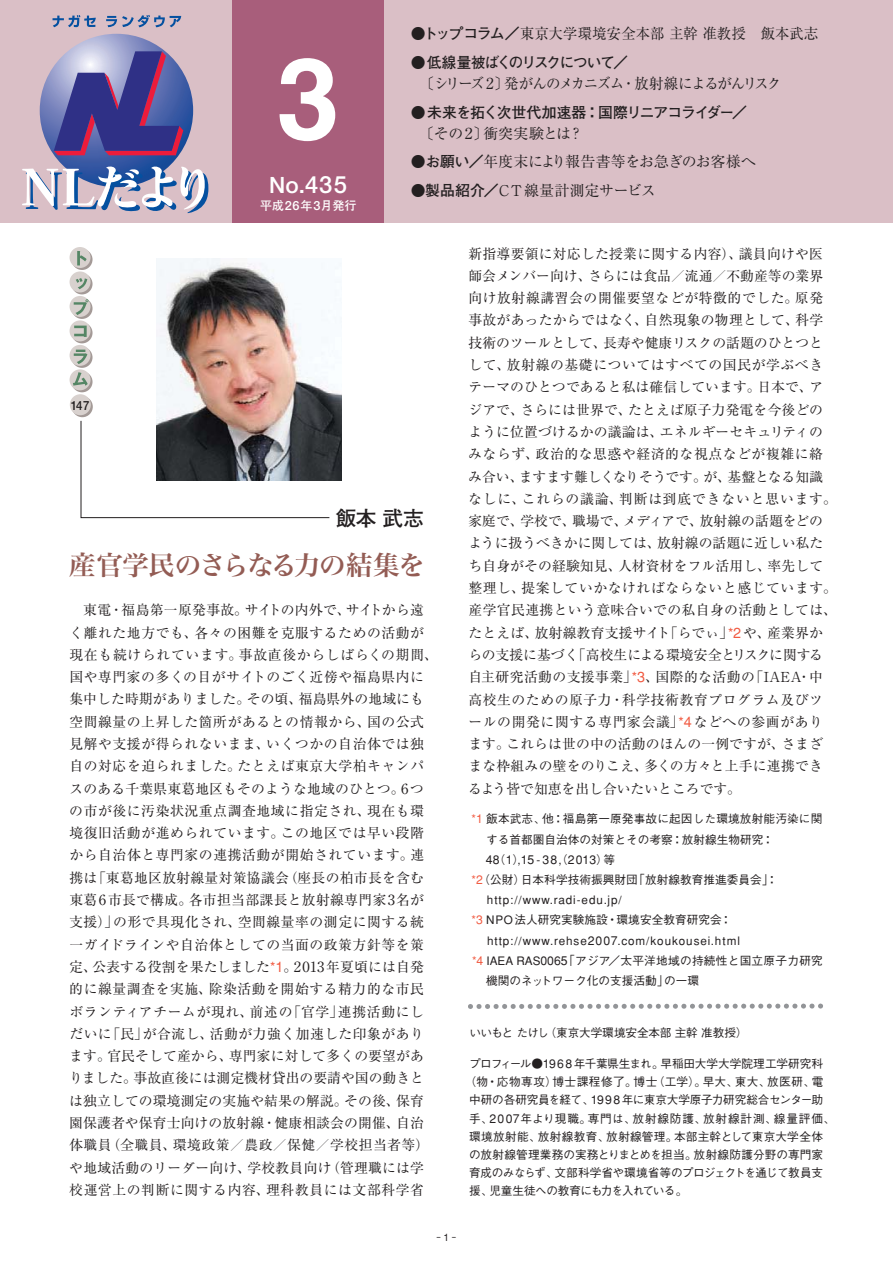
<style>
.page{position:relative;width:893px;height:1263px;background:#fff}
.page>*{position:absolute;margin:0;border:0;box-sizing:border-box;transform-origin:0 0}
.t1{font:26.55px "Hira Min Pro W6 90 msp RKSJ H";letter-spacing:-.035em;color:#935c54}
.t2{font:22.5px "Futo Go B101 Bold 90 msp RKSJ H";color:#fff}
.t3{font:20.7px "Futo Go B101 Bold 90 msp RKSJ H";color:#231f20}
.t4{font:14.85px "Ryumin regular 90 msp RKSJ H";letter-spacing:-.01em;color:#231f20}
.t5{font:14.85px "Futo Go B101 Bold 90 msp RKSJ H";letter-spacing:-.07em;color:#231f20}
.t6{font:14.85px "Ryumin regular 90 msp RKSJ H";letter-spacing:.025em;color:#231f20;scale:.95 1}
.t7{font:14.85px "Ryumin regular 90 msp RKSJ H";letter-spacing:-.1em;color:#231f20}
.t8{font:13.8px/22.4px "Ryumin regular 90 msp RKSJ H";letter-spacing:.025em;color:#221e1f}
.t9{font:12.75px "Futo Go B101 Bold 90 msp RKSJ H";color:#221e1f;scale:.9 1}
.t10{font:12.3px "Gothic BBB Medium 90 msp RKSJ H";color:#221e1f}
.t11{font:12px "Futo Go B101 Bold 90 msp RKSJ H";color:#fff}
.t12{font:11.7px/20.1px "Gothic BBB Medium 90 msp RKSJ H";letter-spacing:.01em;color:#221e1f}
.t13{font:11.7px "Gothic BBB Medium 90 msp RKSJ H";letter-spacing:-.03em;color:#231f20}
.t14{font:11.7px "Gothic BBB Medium 90 msp RKSJ H";letter-spacing:.08em;color:#221e1f}
.t15{font:11.7px "Gothic BBB Medium 90 msp RKSJ H";letter-spacing:-.01em;color:#231f20}
.t16{font:11.7px "Gothic BBB Medium 90 msp RKSJ H";letter-spacing:.04em;color:#231f20}
.t17{font:11.7px "Gothic BBB Medium 90 msp RKSJ H";letter-spacing:.07em;color:#231f20}
.t18{font:11.7px "Gothic BBB Medium 90 msp RKSJ H";letter-spacing:-.04em;color:#231f20}
.t19{font:11.7px "Gothic BBB Medium 90 msp RKSJ H";letter-spacing:.015em;color:#231f20}
.t20{font:11.7px "Gothic BBB Medium 90 msp RKSJ H";letter-spacing:-.055em;color:#231f20}
.t21{font:9.75px "Gothic BBB Medium 90 msp RKSJ H";color:#221e1f}
.s1{font-size:23.85px}
.s2{font-size:12.75px}
.s3{font-family:"Futo Go B101 Bold 90 msp RKSJ H"}
.s4{font-size:15.75px}
.s5{font-size:14.7px}
.s6{font-family:"Gothic BBB Medium 90 msp RKSJ H";color:#f15a41}
.s7{font-family:"Gothic BBB Medium 90 msp RKSJ H";font-size:14.55px;color:#f15a41}
.s8{color:#f15a41}
.s9{font-size:12.3px;color:#f15a41}
.s10{font-size:11.7px}
.s11{font-size:12.3px}
.s12{font-size:10.2px}
</style>
<div class="page">
<div style="left:0;top:1px;width:893px;height:222px;background:#dabfc6"></div>
<div style="left:233px;top:1px;width:151px;height:222px;background:#a85e7b"></div>
<svg style="left:72px;top:249px;width:21px;height:21px"></svg>
<svg style="left:72px;top:273px;width:21px;height:21px"></svg>
<svg style="left:72px;top:298px;width:21px;height:21px"></svg>
<svg style="left:72px;top:322px;width:21px;height:21px"></svg>
<svg style="left:72px;top:347px;width:21px;height:21px"></svg>
<svg style="left:72px;top:371px;width:21px;height:21px"></svg>
<svg style="left:72px;top:396px;width:21px;height:21px"></svg>
<div style="left:70px;top:247px;width:21px;height:21px;background:#d8d1ce;border-radius:50%"></div>
<div style="left:70px;top:271px;width:21px;height:21px;background:#d8d1ce;border-radius:50%"></div>
<div style="left:70px;top:296px;width:21px;height:21px;background:#d8d1ce;border-radius:50%"></div>
<div style="left:70px;top:320px;width:21px;height:21px;background:#d8d1ce;border-radius:50%"></div>
<svg style="left:70px;top:345px;width:21px;height:21px"></svg>
<div style="left:70px;top:369px;width:21px;height:21px;background:#d8d1ce;border-radius:50%"></div>
<div style="left:70px;top:394px;width:21px;height:21px;background:#d8d1ce;border-radius:50%"></div>
<svg style="left:80px;top:420px;width:250px;height:98px"></svg>
<svg style="left:280px;top:58px;width:55px;height:83px"></svg>
<svg style="left:77px;top:251px;width:10px;height:14px"></svg>
<svg style="left:76px;top:278px;width:11px;height:11px"></svg>
<svg style="left:74px;top:299px;width:15px;height:16px"></svg>
<svg style="left:74px;top:326px;width:13px;height:11px"></svg>
<svg style="left:74px;top:350px;width:13px;height:14px"></svg>
<svg style="left:73px;top:372px;width:15px;height:14px"></svg>
<svg style="left:470px;top:1004px;width:351px;height:5px"></svg>
<img style="left:156px;top:259px;width:186px;height:221px">
<svg style="left:40px;top:34px;width:153px;height:153px"></svg>
<svg style="left:22px;top:51px;width:186px;height:163px"></svg>
<svg style="left:53px;top:15px;width:43px;height:12px"></svg>
<svg style="left:106px;top:15px;width:75px;height:12px"></svg>
<h2 class="t2" style="left:269px;top:176px;width:79px">No.<span class="s1">435</span></h2>
<p class="t11" style="left:260px;top:201px;width:98px">平成<span class="s2">26</span>年<span class="s2">3</span>月発行</p>
<p class="t6" style="left:411px;top:28px;width:430px"><span class="s3">●トップコラム／</span>東京大学環境安全本部 主幹 准教授　飯本武志</p>
<p class="t5" style="left:411px;top:57px;width:219px">● 低線量被ばくのリスクについて／</p>
<p class="t7" style="left:419px;top:78px;width:364px">〔シリーズ <span class="s4">2</span>〕発がんのメカニズム・放射線によるがんリスク</p>
<p class="t5" style="left:411px;top:106px;width:338px">● 未来を拓く次世代加速器：国際リニアコライダー／</p>
<p class="t4" style="left:419px;top:128px;width:166px">〔その<span class="s4">2</span>〕衝突実験とは？</p>
<p class="t4" style="left:411px;top:156px;width:347px"><span class="s3">●お願い／</span>年度末により報告書等をお急ぎのお客様へ</p>
<p class="t4" style="left:411px;top:185px;width:247px"><span class="s3">●製品紹介／</span>CT線量計測定サービス</p>
<p class="t9" style="left:71px;top:400px;width:22px">147</p>
<h3 class="t3" style="left:336px;top:510px;width:89px">飯本 武志</h3>
<h1 class="t1" style="left:69px;top:555px;width:357px">産官学民のさらなる力の結集を</h1>
<p class="t8" style="left:69px;top:601px;width:370px">　東電・福島第一原発事故。サイトの内外で、サイトから遠く離れた地方でも、各々の困難を克服するための活動が現在も続けられています。事故直後からしばらくの期間、国や専門家の多くの目がサイトのごく近傍や福島県内に集中した時期がありました。その頃、福島県外の地域にも空間線量の上昇した箇所があるとの情報から、国の公式見解や支援が得られないまま、いくつかの自治体では独自の対応を迫られました。たとえば東京大学柏キャンパスのある千葉県東葛地区もそのような地域のひとつ。<span class="s5">6</span>つの市が後に汚染状況重点調査地域に指定され、現在も環境復旧活動が進められています。この地区では早い段階から自治体と専門家の連携活動が開始されています。連携は「東葛地区放射線量対策協議会（座長の柏市長を含む東葛<span class="s5">6</span>市長で構成。各市担当部課長と放射線専門家<span class="s5">3</span>名が支援）」の形で具現化され、空間線量率の測定に関する統一ガイドラインや自治体としての当面の政策方針等を策定、公表する役割を果たしました<span class="s6">*</span><span class="s7">1</span>。<span class="s5">2013</span>年夏頃には自発的に線量調査を実施、除染活動を開始する精力的な市民ボランティアチームが現れ、前述の「官学」連携活動にしだいに「民」が合流し、活動が力強く加速した印象があります。官民そして産から、専門家に対して多くの要望がありました。事故直後には測定機材貸出の要請や国の動きとは独立しての環境測定の実施や結果の解説。その後、保育園保護者や保育士向けの放射線・健康相談会の開催、自治体職員（全職員、環境政策／農政／保健／学校担当者等）や地域活動のリーダー向け、学校教員向け（管理職には学校運営上の判断に関する内容、理科教員には文部科学省</p>
<p class="t8" style="left:468px;top:244px;width:370px">新指導要領に対応した授業に関する内容）、議員向けや医師会メンバー向け、さらには食品／流通／不動産等の業界向け放射線講習会の開催要望などが特徴的でした。原発事故があったからではなく、自然現象の物理として、科学技術のツールとして、長寿や健康リスクの話題のひとつとして、放射線の基礎についてはすべての国民が学ぶべきテーマのひとつであると私は確信しています。日本で、アジアで、さらには世界で、たとえば原子力発電を今後どのように位置づけるかの議論は、エネルギーセキュリティのみならず、政治的な思惑や経済的な視点などが複雑に絡み合い、ますます難しくなりそうです。が、基盤となる知識なしに、これらの議論、判断は到底できないと思います。家庭で、学校で、職場で、メディアで、放射線の話題をどのように扱うべきかに関しては、放射線の話題に近しい私たち自身がその経験知見、人材資材をフル活用し、率先して整理し、提案していかなければならないと感じています。産学官民連携という意味合いでの私自身の活動としては、たとえば、放射線教育支援サイト「らでぃ」<span class="s6">*</span><span class="s7">2</span>や、産業界からの支援に基づく「高校生による環境安全とリスクに関する自主研究活動の支援事業」<span class="s6">*</span><span class="s7">3</span>、国際的な活動の「IAEA・中高校生のための原子力・科学技術教育プログラム及びツールの開発に関する専門家会議」<span class="s6">*</span><span class="s7">4</span>などへの参画があります。これらは世の中の活動のほんの一例ですが、さまざまな枠組みの壁をのりこえ、多くの方々と上手に連携できるよう皆で知恵を出し合いたいところです。</p>
<p class="t12" style="left:486px;top:811px;width:338px;text-indent:-14px"><span class="s8">*</span><span class="s9">1</span> 飯本武志、他：福島第一原発事故に起因した環境放射能汚染に関する首都圏自治体の対策とその考察：放射線生物研究：</p>
<p class="t10" style="left:468px;top:855px;width:148px"><span class="s10">　　</span>48<span class="s10">（</span>1<span class="s10">）,</span>15 <span class="s10">-</span> 38<span class="s10">（,</span> 2013<span class="s10">）等</span></p>
<p class="t12" style="left:472px;top:871px;width:318px"><span class="s8">*</span><span class="s9">2</span>（公財）日本科学技術振興財団「放射線教育推進委員会」：　</p>
<p class="t14" style="left:487px;top:895px;width:136px">http://www.radi-edu.jp/</p>
<p class="t12" style="left:472px;top:911px;width:262px"><span class="s8">*</span><span class="s9">3</span> NPO法人研究実験施設・環境安全教育研究会：</p>
<p class="t14" style="left:468px;top:936px;width:273px">　 http://www.rehse<span class="s11">2007</span>.com/koukousei.html</p>
<p class="t12" style="left:472px;top:952px;width:352px"><span class="s8">*</span><span class="s9">4</span> IAEA RAS<span class="s11">0065</span>「アジア／太平洋地域の持続性と国立原子力研究</p>
<p class="t12" style="left:468px;top:972px;width:232px">　　機関のネットワーク化の支援活動」の一環</p>
<p class="t15" style="left:469px;top:1028px;width:280px">いいもと たけし（東京大学環境安全本部 主幹 准教授）</p>
<p class="t13" style="left:469px;top:1060px;width:355px">プロフィール●<span class="s11">1968</span>年千葉県生まれ。早稲田大学大学院理工学研究科</p>
<p class="t16" style="left:465px;top:1078px;width:360px">（物・応物専攻）博士課程修了。博士（工学）。早大、東大、放医研、電</p>
<p class="t13" style="left:469px;top:1096px;width:356px">中研の各研究員を経て、<span class="s11">1998</span>年に東京大学原子力研究総合センター助</p>
<p class="t17" style="left:469px;top:1114px;width:367px">手、<span class="s11">2007</span>年より現職。専門は、放射線防護、放射線計測、線量評価、</p>
<p class="t19" style="left:469px;top:1132px;width:356px">環境放射能、放射線教育、放射線管理。本部主幹として東京大学全体</p>
<p class="t15" style="left:469px;top:1150px;width:356px">の放射線管理業務の実務とりまとめを担当。放射線防護分野の専門家</p>
<p class="t18" style="left:469px;top:1168px;width:356px">育成のみならず、文部科学省や環境省等のプロジェクトを通じて教員支</p>
<p class="t20" style="left:469px;top:1186px;width:220px">援、児童生徒への教育にも力を入れている。</p>
<p class="t21" style="left:434px;top:1233px;width:27px">‐<span class="s12">1</span>‐</p>
</div>
